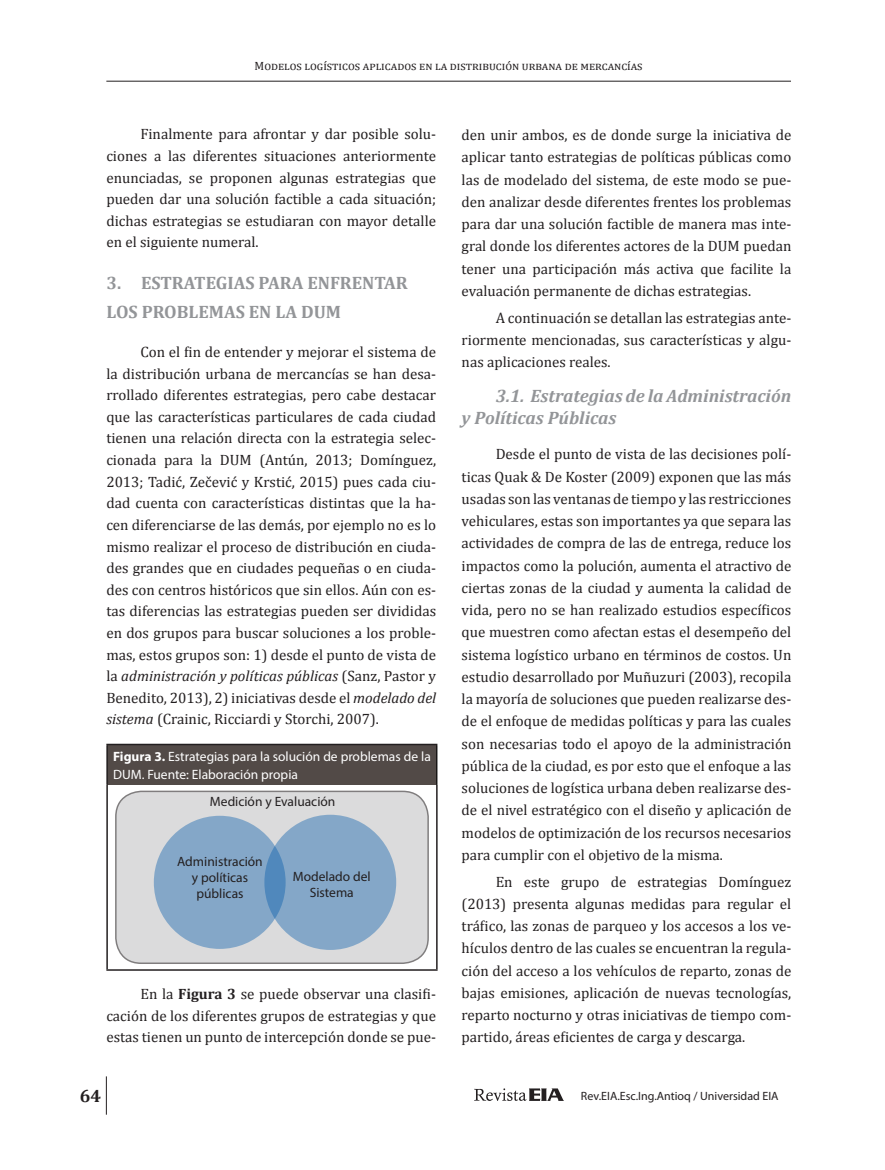
<style>
.page{position:relative;width:885px;height:1170px;background:#fff}
.page>*{position:absolute;margin:0;border:0;box-sizing:border-box;transform-origin:0 0}
.t1{font:italic 700 18px/22.2px "Cambria";color:#939598}
.t2{font:700 18px/29.1px "Cambria";color:#939598}
.t3{font:700 18px "Cambria";color:#231f20}
.t4{font:15px/22.2px "Cambria";color:#231f20;text-align:justify}
.t5{font:13.5px/18px "Myriad Pro";color:#fff}
.t6{font:13.5px/16.2px "Myriad Pro";color:#231f20;text-align:center}
.t7{font:12px "Cambria";color:#231f20}
.t8{font:12px "Myriad Pro";color:#231f20}
.s1{font-style:italic}
.s2{font-weight:700}
</style>
<div class="page">
<hr style="left:106px;top:81px;width:684px;height:1px;background:#231f20">
<hr style="left:106px;top:1076px;width:1px;height:38px;background:#231f20">
<svg style="left:474px;top:1088px;width:90px;height:12px"></svg>
<div style="left:107px;top:744px;width:330px;height:40px;background:#524a47"></div>
<hr style="left:106px;top:784px;width:2px;height:185px;background:#231f20">
<hr style="left:436px;top:784px;width:1px;height:185px;background:#231f20">
<hr style="left:106px;top:969px;width:331px;height:1px;background:#231f20">
<hr style="left:106px;top:745px;width:2px;height:39px;background:#231f20">
<hr style="left:106px;top:743px;width:331px;height:2px;background:#231f20">
<hr style="left:436px;top:745px;width:1px;height:39px;background:#000">
<div style="left:116px;top:791px;width:312px;height:172px;background:#dbdbdc;border-radius:26px"></div>
<div style="left:115px;top:790px;width:314px;height:173px;border:2px solid #231f20;border-radius:26px"></div>
<div style="left:154px;top:815px;width:131px;height:133px;background:#84a7c8;border-radius:50%"></div>
<svg style="left:264px;top:814px;width:132px;height:135px;background:#80a5c7"></svg>
<p class="t7" style="left:254px;top:59px;width:389px">Modelos logísticos aplicados en la distribución urbana de mercancías</p>
<p class="t4" style="left:106px;top:123px;width:331px;line-height:21.6px;text-indent:34px">Finalmente para afrontar y dar posible solu&shy;ciones a las diferentes situaciones anteriormente enunciadas, se proponen algunas estrategias que pueden dar una solución factible a cada situación; dichas estrategias se estudiaran con mayor detalle en el siguiente numeral.</p>
<p class="t2" style="left:106px;top:268px;width:303px">3. ESTRATEGIAS PARA ENFRENTAR<br>LOS PROBLEMAS EN LA DUM</p>
<p class="t4" style="left:106px;top:341px;width:331px;line-height:21.6px;text-indent:34px">Con el fin de entender y mejorar el sistema de la distribución urbana de mercancías se han desa&shy;rrollado diferentes estrategias, pero cabe destacar que las características particulares de cada ciudad tienen una relación directa con la estrategia selec&shy;cionada para la DUM (Antún, 2013; Domínguez, 2013; Tadić, Zečević y Krstić, 2015) pues cada ciu&shy;dad cuenta con características distintas que la ha&shy;cen diferenciarse de las demás, por ejemplo no es lo mismo realizar el proceso de distribución en ciuda&shy;des grandes que en ciudades pequeñas o en ciuda&shy;des con centros históricos que sin ellos. Aún con es&shy;tas diferencias las estrategias pueden ser divididas en dos grupos para buscar soluciones a los proble&shy;mas, estos grupos son: 1) desde el punto de vista de la <span class="s1">administración y políticas públicas</span> (Sanz, Pastor y Benedito, 2013), 2) iniciativas desde el <span class="s1">modelado del sistema</span> (Crainic, Ricciardi y Storchi, 2007).</p>
<p class="t5" style="left:113px;top:746px;width:319px"><span class="s2">Figura 3.</span> Estrategias para la solución de problemas de la<br>DUM. Fuente: Elaboración propia</p>
<p class="t6" style="left:210px;top:793px;width:127px">Medición y Evaluación</p>
<p class="t6" style="left:177px;top:852px;width:87px">Administración y políticas públicas</p>
<p class="t6" style="left:293px;top:867px;width:79px">Modelado del<br>Sistema</p>
<p class="t4" style="left:106px;top:983px;width:331px;line-height:21.6px;text-indent:34px">En la <span class="s2">Figura 3</span> se puede observar una clasifi&shy;cación de los diferentes grupos de estrategias y que estas tienen un punto de intercepción donde se pue-</p>
<p class="t3" style="left:80px;top:1082px;width:23px">64</p>
<p class="t4" style="left:461px;top:124px;width:331px">den unir ambos, es de donde surge la iniciativa de aplicar tanto estrategias de políticas públicas como las de modelado del sistema, de este modo se pue&shy;den analizar desde diferentes frentes los problemas para dar una solución factible de manera mas inte&shy;gral donde los diferentes actores de la DUM puedan tener una participación más activa que facilite la evaluación permanente de dichas estrategias.</p>
<p class="t4" style="left:461px;top:306px;width:331px;text-indent:34px">A continuación se detallan las estrategias ante&shy;riormente mencionadas, sus características y algu&shy;nas aplicaciones reales.</p>
<p class="t1" style="left:461px;top:384px;width:331px;text-indent:34px">3.1. Estrategias de la Administración y Políticas Públicas</p>
<p class="t4" style="left:461px;top:443px;width:331px;text-indent:34px">Desde el punto de vista de las decisiones polí&shy;ticas Quak &amp; De Koster (2009) exponen que las más usadas son las ventanas de tiempo y las restricciones vehiculares, estas son importantes ya que separa las actividades de compra de las de entrega, reduce los impactos como la polución, aumenta el atractivo de ciertas zonas de la ciudad y aumenta la calidad de vida, pero no se han realizado estudios específicos que muestren como afectan estas el desempeño del sistema logístico urbano en términos de costos. Un estudio desarrollado por Muñuzuri (2003), recopila la mayoría de soluciones que pueden realizarse des&shy;de el enfoque de medidas políticas y para las cuales son necesarias todo el apoyo de la administración pública de la ciudad, es por esto que el enfoque a las soluciones de logística urbana deben realizarse des&shy;de el nivel estratégico con el diseño y aplicación de modelos de optimización de los recursos necesarios para cumplir con el objetivo de la misma.</p>
<p class="t4" style="left:461px;top:870px;width:331px;text-indent:34px">En este grupo de estrategias Domínguez (2013) presenta algunas medidas para regular el tráfico, las zonas de parqueo y los accesos a los ve&shy;hículos dentro de las cuales se encuentran la regula&shy;ción del acceso a los vehículos de reparto, zonas de bajas emisiones, aplicación de nuevas tecnologías, reparto nocturno y otras iniciativas de tiempo com&shy;partido, áreas eficientes de carga y descarga.</p>
<p class="t8" style="left:581px;top:1087px;width:199px">Rev.EIA.Esc.Ing.Antioq / Universidad EIA</p>
</div>
